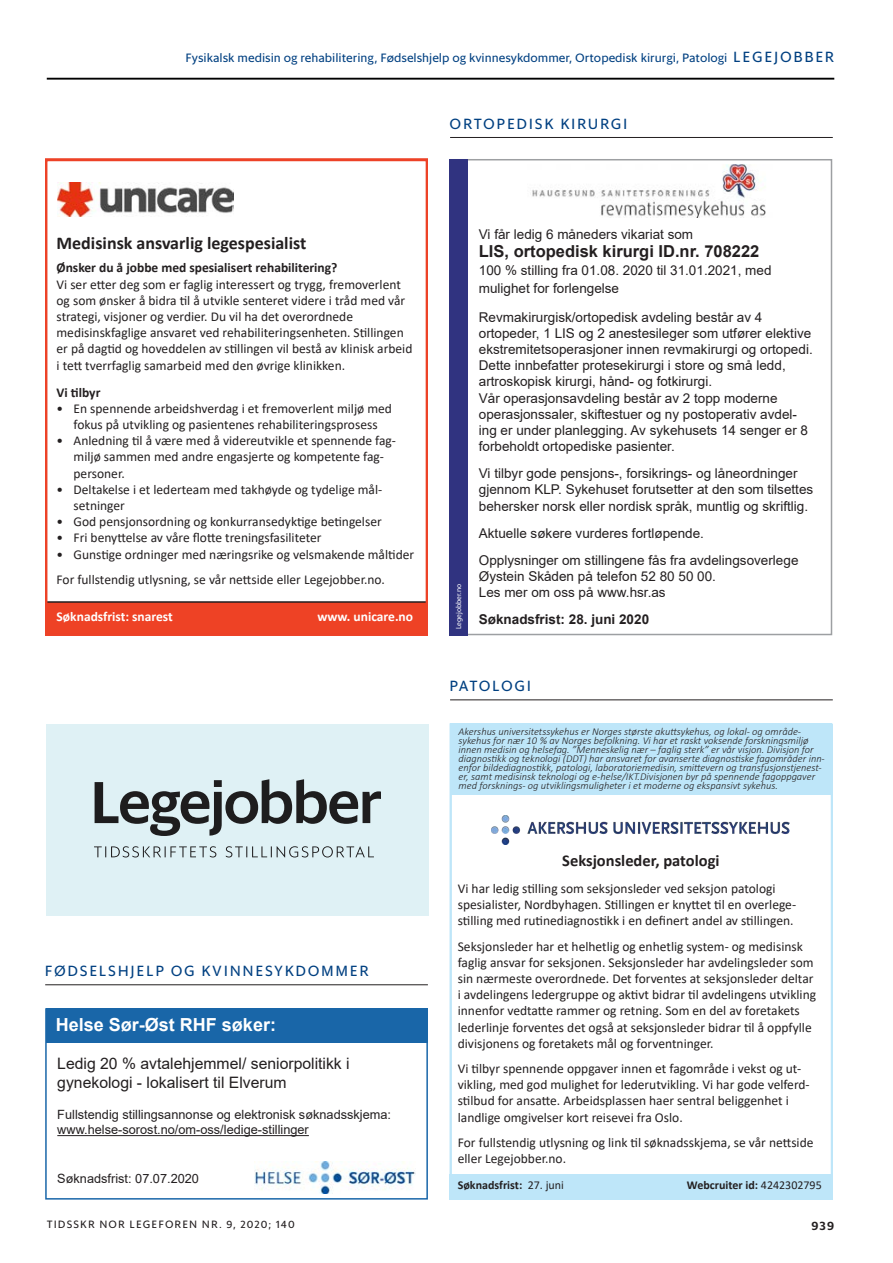
<style>
.page{position:relative;width:893px;height:1263px;background:#fff}
.page>*{position:absolute;margin:0;border:0;box-sizing:border-box;transform-origin:0 0}
.t1{font:700 18px "Calibri";color:#231f20}
.t2{font:700 18px "Arial";color:#fff}
.t3{font:700 16.5px "Arial";color:#231f20}
.t4{font:700 16.5px "Calibri";color:#231f20}
.t5{font:15.75px/18.9px "Arial";color:#231f20}
.t6{font:15px "Sanomat Sans Text";letter-spacing:.11em;color:#014081}
.t7{font:15px "Sanomat Sans Text";letter-spacing:.08em;color:#014081}
.t8{font:13.5px/16.2px "Calibri";color:#231f20}
.t9{font:13.5px/16.2px "Arial";color:#231f20}
.t10{font:700 13.5px "Calibri";color:#231f20}
.t11{font:700 13.5px "Calibri";color:#fff}
.t12{font:700 13.5px "Arial";color:#231f20}
.t13{font:12.75px/15.3px "Arial";color:#231f20}
.t14{font:12.3px "Sanomat Sans Text";color:#014081}
.t15{font:600 12.3px "Sanomat Sans Text";color:#231f20}
.t16{font:700 12px "Calibri";color:#231f20}
.t17{font:10.8px "Sanomat Sans Text";letter-spacing:.1em;color:#231f20}
.t18{font:italic 300 10.5px/9px "Calibri";color:#231f20}
.t19{font:7.5px "Myriad Pro";color:#fff}
.s1{font-size:15px}
.s2{font-weight:400}
</style>
<div class="page">
<hr style="left:47px;top:78px;width:787px;height:2px;background:#000">
<hr style="left:45px;top:984px;width:383px;height:1px;background:#231f20">
<hr style="left:450px;top:137px;width:383px;height:1px;background:#231f20">
<img style="left:58px;top:182px;width:176px;height:34px">
<div style="left:46px;top:602px;width:381px;height:32px;background:#ee4225"></div>
<div style="left:45px;top:601px;width:383px;height:34px;border:2px solid #231f20"></div>
<div style="left:45px;top:159px;width:383px;height:476px;border:3px solid #ed4227"></div>
<div style="left:46px;top:1008px;width:382px;height:35px;background:#1966a8"></div>
<img style="left:254px;top:1161px;width:161px;height:32px">
<div style="left:45px;top:1008px;width:383px;height:191px;border:2px solid #1966a9"></div>
<hr style="left:57px;top:1135px;width:252px;height:1px;background:#231f20">
<div style="left:450px;top:159px;width:18px;height:476px;background:#303380"></div>
<img style="left:532px;top:164px;width:234px;height:53px">
<div style="left:450px;top:723px;width:381px;height:71px;background:#bee6f9"></div>
<img style="left:492px;top:816px;width:298px;height:28px">
<div style="left:450px;top:724px;width:382px;height:475px;border:2px solid #bee6f9"></div>
<div style="left:450px;top:1174px;width:382px;height:25px;background:#bee6f9"></div>
<hr style="left:450px;top:700px;width:383px;height:1px;background:#231f20">
<div style="left:46px;top:724px;width:383px;height:191px;background:#dff1f5"></div>
<svg style="left:94px;top:846px;width:280px;height:11px"></svg>
<svg style="left:95px;top:779px;width:286px;height:57px"></svg>
<p class="t14" style="left:186px;top:48px;width:650px">Fysikalsk medisin og rehabilitering, Fødselshjelp og kvinnesykdommer, Ortopedisk kirurgi, Patologi <span class="s1">LEGEJOBBER</span></p>
<p class="t6" style="left:450px;top:113px;width:179px">ORTOPEDISK KIRURGI</p>
<h1 class="t1" style="left:57px;top:230px;width:251px">Medisinsk ansvarlig legespesialist</h1>
<p class="t10" style="left:57px;top:258px;width:282px">Ønsker du å jobbe med spesialisert rehabilitering?</p>
<p class="t8" style="left:57px;top:276px;width:357px">Vi ser etter deg som er faglig interessert og trygg, fremoverlent og som ønsker å bidra til å utvikle senteret videre i tråd med vår strategi, visjoner og verdier. Du vil ha det overordnede medisinskfaglige ansvaret ved rehabiliteringsenheten. Stillingen er på dagtid og hoveddelen av stillingen vil bestå av klinisk arbeid i tett tverrfaglig samarbeid med den øvrige klinikken.</p>
<p class="t10" style="left:57px;top:383px;width:45px">Vi tilbyr</p>
<p class="t8" style="left:57px;top:400px;width:337px;text-align:center">• En spennende arbeidshverdag i et fremoverlent miljø med fokus på utvikling og pasientenes rehabiliteringsprosess</p>
<p class="t8" style="left:74px;top:432px;width:324px;text-indent:-17px">• Anledning til å være med å videreutvikle et spennende fag&shy;miljø sammen med andre engasjerte og kompetente fag&shy;personer.</p>
<p class="t8" style="left:74px;top:481px;width:310px;text-indent:-17px">• Deltakelse i et lederteam med takhøyde og tydelige mål&shy;setninger</p>
<p class="t8" style="left:57px;top:513px;width:327px">• God pensjonsordning og konkurransedyktige betingelser</p>
<p class="t8" style="left:57px;top:529px;width:266px">• Fri benyttelse av våre flotte treningsfasiliteter</p>
<p class="t8" style="left:57px;top:541px;width:359px;line-height:25.2px">• Gunstige ordninger med næringsrike og velsmakende måltider<br>For fullstendig utlysning, se vår nettside eller Legejobber.no.</p>
<p class="t11" style="left:57px;top:607px;width:118px">Søknadsfrist: snarest</p>
<p class="t11" style="left:317px;top:607px;width:97px">www. unicare.no</p>
<p class="t6" style="left:45px;top:960px;width:326px">FØDSELSHJELP OG KVINNESYKDOMMER</p>
<h1 class="t2" style="left:56px;top:1012px;width:222px">Helse Sør-Øst RHF søker:</h1>
<p class="t5" style="left:57px;top:1054px;width:294px">Ledig 20 % avtalehjemmel/ seniorpolitikk i gynekologi - lokalisert til Elverum</p>
<p class="t13" style="left:57px;top:1107px;width:335px">Fullstendig stillingsannonse og elektronisk søknadsskjema: www.helse-sorost.no/om-oss/ledige-stillinger</p>
<p class="t13" style="left:57px;top:1171px;width:143px">Søknadsfrist: 07.07.2020</p>
<p class="t19" style="left:454px;top:629px;width:47px;rotate:-90deg">Legejobber.no</p>
<p class="t9" style="left:479px;top:227px;width:216px">Vi får ledig 6 måneders vikariat som</p>
<p class="t3" style="left:479px;top:240px;width:282px">LIS, ortopedisk kirurgi ID.nr. 708222</p>
<p class="t9" style="left:479px;top:262px;width:294px;line-height:18px">100 % stilling fra 01.08. 2020 til 31.01.2021, med mulighet for forlengelse</p>
<p class="t9" style="left:479px;top:309px;width:335px">Revmakirurgisk/ortopedisk avdeling består av 4 ortopeder, 1 LIS og 2 anestesileger som utfører elektive ekstremitetsoperasjoner innen revmakirurgi og ortopedi.<br>Dette innbefatter protesekirurgi i store og små ledd, artroskopisk kirurgi, hånd- og fotkirurgi.<br>Vår operasjonsavdeling består av 2 topp moderne operasjonssaler, skiftestuer og ny postoperativ avdel&shy;ing er under planlegging. Av sykehusets 14 senger er 8 forbeholdt ortopediske pasienter.</p>
<p class="t9" style="left:479px;top:465px;width:336px">Vi tilbyr gode pensjons-, forsikrings- og låneordninger gjennom KLP. Sykehuset forutsetter at den som tilsettes behersker norsk eller nordisk språk, muntlig og skriftlig.</p>
<p class="t9" style="left:479px;top:519px;width:321px;line-height:27px">Aktuelle søkere vurderes fortløpende.<br>Opplysninger om stillingene fås fra avdelingsoverlege</p>
<p class="t9" style="left:479px;top:568px;width:239px">Øystein Skåden på telefon 52 80 50 00.<br>Les mer om oss på www.hsr.as</p>
<p class="t12" style="left:479px;top:610px;width:172px">Søknadsfrist: 28. juni 2020</p>
<p class="t7" style="left:450px;top:675px;width:83px">PATOLOGI</p>
<p class="t18" style="left:459px;top:727px;width:368px">Akershus universitetssykehus er Norges største akuttsykehus, og lokal- og område&shy;sykehus for nær 10 % av Norges befolkning. Vi har et raskt voksende forskningsmiljø innen medisin og helsefag. ”Menneskelig nær – faglig sterk” er vår visjon. Divisjon for diagnostikk og teknologi (DDT) har ansvaret for avanserte diagnostiske fagområder inn&shy;enfor bildediagnostikk, patologi, laboratoriemedisin, smittevern og transfusjonstjenest&shy;er, samt medisinsk teknologi og e-helse/IKT.Divisjonen byr på spennende fagoppgaver med forsknings- og utviklingsmuligheter i et moderne og ekspansivt sykehus.</p>
<p class="t4" style="left:562px;top:849px;width:159px">Seksjonsleder, patologi</p>
<p class="t8" style="left:458px;top:880px;width:340px">Vi har ledig stilling som seksjonsleder ved seksjon patologi spesialister, Nordbyhagen. Stillingen er knyttet til en overlege&shy;stilling med rutinediagnostikk i en definert andel av stillingen.</p>
<p class="t8" style="left:458px;top:938px;width:360px">Seksjonsleder har et helhetlig og enhetlig system- og medisinsk faglig ansvar for seksjonen. Seksjonsleder har avdelingsleder som sin nærmeste overordnede. Det forventes at seksjonsleder deltar i avdelingens ledergruppe og aktivt bidrar til avdelingens utvikling innenfor vedtatte rammer og retning. Som en del av foretakets lederlinje forventes det også at seksjonsleder bidrar til å oppfylle divisjonens og foretakets mål og forventninger.</p>
<p class="t8" style="left:458px;top:1060px;width:353px">Vi tilbyr spennende oppgaver innen et fagområde i vekst og ut&shy;vikling, med god mulighet for lederutvikling. Vi har gode velferd&shy;stilbud for ansatte. Arbeidsplassen haer sentral beliggenhet i landlige omgivelser kort reisevei fra Oslo.</p>
<p class="t8" style="left:458px;top:1134px;width:357px">For fullstendig utlysning og link til søknadsskjema, se vår nettside eller Legejobber.no.</p>
<p class="t16" style="left:458px;top:1176px;width:108px">Søknadsfrist: <span class="s2">27. juni</span></p>
<p class="t16" style="left:687px;top:1176px;width:136px">Webcruiter id: <span class="s2">4242302795</span></p>
<p class="t17" style="left:47px;top:1216px;width:249px">TIDSSKR NOR LEGEFOREN NR. 9, 2020; 140</p>
<p class="t15" style="left:811px;top:1216px;width:24px">939</p>
</div>
